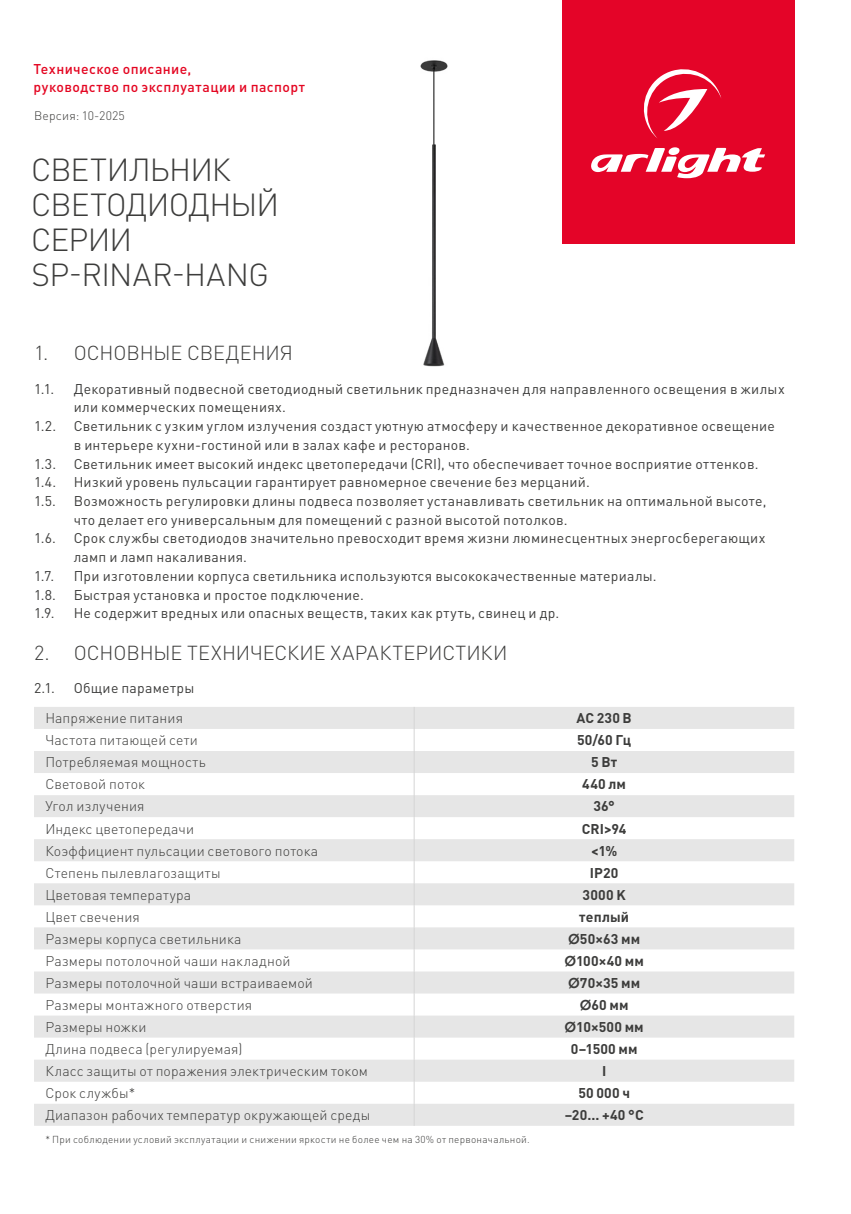
<style>
.page{position:relative;width:851px;height:1214px;background:#fff}
.page>*{position:absolute;margin:0;border:0;box-sizing:border-box;transform-origin:0 0}
.t1{font:300 31.6px/35px "DIN Pro";letter-spacing:-.025em;color:#3c3c3b}
.t2{font:300 20px "DIN Pro";letter-spacing:-.005em;color:#3c3c3b}
.t3{font:14px/18.8px "DIN Pro";letter-spacing:.02em;color:#3c3c3b}
.t4{font:300 14px "DIN Pro";letter-spacing:.01em;color:#3c3c3b}
.t5{font:700 14px "DIN Pro";letter-spacing:.01em;color:#3c3c3b}
.t6{font:500 14px/18px "DIN Pro";letter-spacing:.03em;color:#e40521}
.t7{font:300 12.2px "DIN Pro";letter-spacing:.015em;color:#3c3c3b}
.t8{font:300 10px "DIN Pro";letter-spacing:.025em;color:#3c3c3b}
.s1{font-family:"Century Gothic"}
</style>
<div class="page">
<svg style="left:34px;top:707px;width:760px;height:418px"></svg>
<img style="left:420px;top:60px;width:28px;height:307px">
<div style="left:562px;top:0;width:232px;height:243px;background:#e40428"></div>
<svg style="left:591px;top:147px;width:174px;height:31px"></svg>
<svg style="left:643px;top:69px;width:78px;height:69px"></svg>
<p class="t6" style="left:34px;top:60px;width:273px">Техническое описание,<br>руководство по эксплуатации и паспорт</p>
<p class="t7" style="left:34px;top:108px;width:92px">Версия: 10-2025</p>
<h1 class="t1" style="left:31px;top:151px;width:249px">СВЕТИЛЬНИК<br>СВЕТОДИОДНЫЙ<br>СЕРИИ<br>SP-RINAR-HANG</h1>
<h2 class="t2" style="left:34px;top:339px;width:260px">1. ОСНОВНЫЕ СВЕДЕНИЯ</h2>
<p class="t3" style="left:34px;top:378px;width:22px">1.1.</p>
<p class="t3" style="left:74px;top:378px;width:712px">Декоративный подвесной светодиодный светильник предназначен для направленного освещения в жилых или коммерческих помещениях.</p>
<p class="t3" style="left:34px;top:416px;width:24px">1.2.</p>
<p class="t3" style="left:74px;top:416px;width:702px">Светильник с узким углом излучения создаст уютную атмосферу и качественное декоративное освещение в интерьере кухни-гостиной или в залах кафе и ресторанов.</p>
<p class="t3" style="left:34px;top:453px;width:24px">1.3.</p>
<p class="t3" style="left:34px;top:453px;width:725px;text-indent:40px">Светильник имеет высокий индекс цветопередачи (CRI), что обеспечивает точное восприятие оттенков.<br>1.4. Низкий уровень пульсации гарантирует равномерное свечение без мерцаний.<br>1.5.</p>
<p class="t3" style="left:74px;top:491px;width:694px">Возможность регулировки длины подвеса позволяет устанавливать светильник на оптимальной высоте, что делает его универсальным для помещений с разной высотой потолков.</p>
<p class="t3" style="left:34px;top:528px;width:23px">1.6.</p>
<p class="t3" style="left:74px;top:528px;width:693px">Срок службы светодиодов значительно превосходит время жизни люминесцентных энергосберегающих ламп и ламп накаливания.</p>
<p class="t3" style="left:34px;top:565px;width:22px">1.7.</p>
<p class="t3" style="left:74px;top:565px;width:584px">При изготовлении корпуса светильника используются высококачественные материалы.</p>
<p class="t3" style="left:34px;top:584px;width:24px">1.8.</p>
<p class="t3" style="left:74px;top:584px;width:291px">Быстрая установка и простое подключение.</p>
<p class="t3" style="left:34px;top:603px;width:22px">1.9.</p>
<p class="t3" style="left:74px;top:603px;width:487px">Не содержит вредных или опасных веществ, таких как ртуть, свинец и др.</p>
<h2 class="t2" style="left:34px;top:639px;width:475px">2. ОСНОВНЫЕ ТЕХНИЧЕСКИЕ ХАРАКТЕРИСТИКИ</h2>
<p class="t3" style="left:34px;top:678px;width:22px">2.1.</p>
<p class="t3" style="left:74px;top:678px;width:122px">Общие параметры</p>
<p class="t4" style="left:45px;top:708px;width:139px">Напряжение питания</p>
<p class="t5" style="left:576px;top:708px;width:57px">AC 230 В</p>
<p class="t4" style="left:45px;top:730px;width:154px">Частота питающей сети</p>
<p class="t5" style="left:577px;top:730px;width:56px">50/60 Гц</p>
<p class="t4" style="left:45px;top:752px;width:162px">Потребляемая мощность</p>
<p class="t5" style="left:591px;top:752px;width:28px">5 Вт</p>
<p class="t4" style="left:45px;top:774px;width:101px">Световой поток</p>
<p class="t5" style="left:582px;top:774px;width:45px">440 лм</p>
<p class="t4" style="left:45px;top:796px;width:101px">Угол излучения</p>
<p class="t5" style="left:593px;top:796px;width:23px">36°</p>
<p class="t4" style="left:45px;top:818px;width:150px">Индекс цветопередачи</p>
<p class="t5" style="left:582px;top:818px;width:46px">CRI&gt;94</p>
<p class="t4" style="left:45px;top:840px;width:274px">Коэффициент пульсации светового потока</p>
<p class="t5" style="left:591px;top:840px;width:28px">&lt;1%</p>
<p class="t4" style="left:45px;top:862px;width:177px">Степень пылевлагозащиты</p>
<p class="t5" style="left:589px;top:862px;width:30px">IP20</p>
<p class="t4" style="left:45px;top:885px;width:147px">Цветовая температура</p>
<p class="t5" style="left:582px;top:885px;width:45px">3000 K</p>
<p class="t4" style="left:45px;top:907px;width:96px">Цвет свечения</p>
<p class="t5" style="left:579px;top:907px;width:51px">теплый</p>
<p class="t4" style="left:45px;top:929px;width:197px">Размеры корпуса светильника</p>
<p class="t5" style="left:568px;top:929px;width:74px"><span class="s1">Ø</span>50×63 мм</p>
<p class="t4" style="left:45px;top:951px;width:247px">Размеры потолочной чаши накладной</p>
<p class="t5" style="left:564px;top:951px;width:81px"><span class="s1">Ø</span>100×40 мм</p>
<p class="t4" style="left:45px;top:973px;width:269px">Размеры потолочной чаши встраиваемой</p>
<p class="t5" style="left:568px;top:973px;width:74px"><span class="s1">Ø</span>70×35 мм</p>
<p class="t4" style="left:45px;top:995px;width:208px">Размеры монтажного отверстия</p>
<p class="t5" style="left:579px;top:995px;width:50px"><span class="s1">Ø</span>60 мм</p>
<p class="t4" style="left:45px;top:1017px;width:102px">Размеры ножки</p>
<p class="t5" style="left:564px;top:1017px;width:81px"><span class="s1">Ø</span>10×500 мм</p>
<p class="t4" style="left:45px;top:1039px;width:198px">Длина подвеса (регулируемая)</p>
<p class="t5" style="left:570px;top:1039px;width:68px">0–1500 мм</p>
<p class="t4" style="left:45px;top:1061px;width:324px">Класс защиты от поражения электрическим током</p>
<p class="t5" style="left:602px;top:1061px;width:6px">I</p>
<p class="t4" style="left:45px;top:1083px;width:91px">Срок службы*</p>
<p class="t5" style="left:578px;top:1083px;width:53px">50 000 ч</p>
<p class="t4" style="left:45px;top:1105px;width:326px">Диапазон рабочих температур окружающей среды</p>
<p class="t5" style="left:564px;top:1105px;width:80px">–20... +40 °C</p>
<p class="t8" style="left:45px;top:1132px;width:485px">* При соблюдении условий эксплуатации и снижении яркости не более чем на 30% от первоначальной.</p>
</div>
